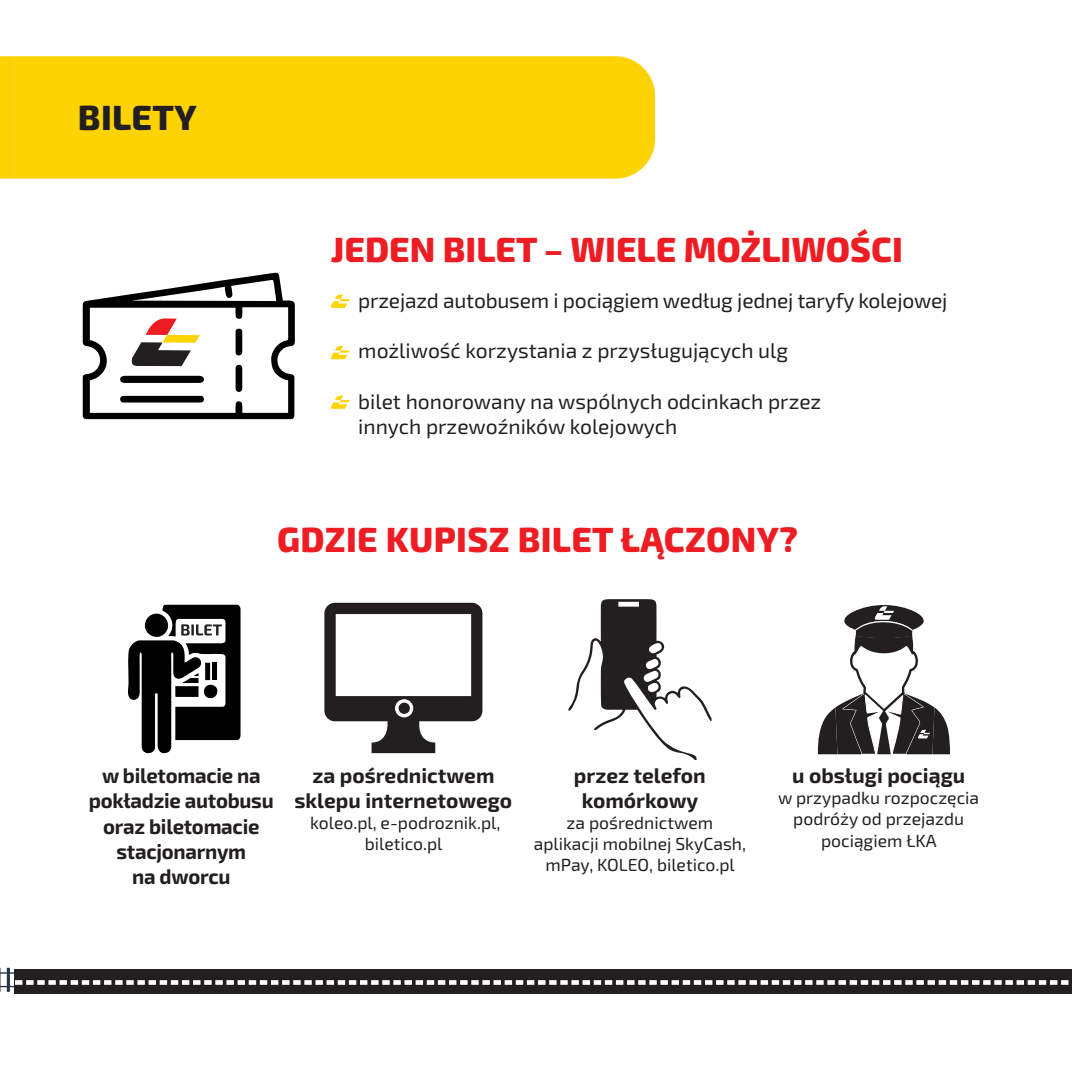
<style>
.page{position:relative;width:1072px;height:1072px;background:#fff}
.page>*{position:absolute;margin:0;border:0;box-sizing:border-box;transform-origin:0 0}
.Tytuł{font:800 35px "Exo 2";color:#ee1d23}
.Tytuł-2{font:800 35px "Exo 2";letter-spacing:.01em;color:#231f20}
.podstawowy_-_justowa{font:21px/25.2px "Exo 2";color:#231f20}
.podstawowy_-_justowa-2{font:700 21px/25.2px "Exo 2";letter-spacing:-.01em;color:#231f20;text-align:center}
.podstawowy_-_justowa-3{font:17.5px/21px "Exo 2";color:#231f20;text-align:center}
</style>
<div class="page">
<div style="left:15px;top:56px;width:640px;height:123px;background:#fed304"></div>
<svg style="left:0;top:56px;width:15px;height:123px"></svg>
<svg style="left:817px;top:605px;width:133px;height:150px"></svg>
<svg style="left:128px;top:604px;width:112px;height:149px"></svg>
<svg style="left:568px;top:599px;width:143px;height:161px"></svg>
<svg style="left:330px;top:294px;width:20px;height:14px"></svg>
<svg style="left:330px;top:346px;width:20px;height:13px"></svg>
<svg style="left:330px;top:395px;width:20px;height:14px"></svg>
<svg style="left:324px;top:603px;width:158px;height:150px"></svg>
<svg style="left:83px;top:272px;width:212px;height:147px"></svg>
<div style="left:15px;top:969px;width:1056px;height:25px;background:#231f20"></div>
<svg style="left:0;top:967px;width:1069px;height:24px"></svg>
<p class="Tytuł-2" style="left:78px;top:96px;width:120px">BILETY</p>
<p class="Tytuł" style="left:331px;top:229px;width:573px">JEDEN BILET – WIELE MOŻLIWOŚCI</p>
<p class="podstawowy_-_justowa" style="left:358px;top:288px;width:590px">przejazd autobusem i pociągiem według jednej taryfy kolejowej</p>
<p class="podstawowy_-_justowa" style="left:358px;top:339px;width:431px">możliwość korzystania z przysługujących ulg</p>
<p class="podstawowy_-_justowa" style="left:358px;top:389px;width:464px">bilet honorowany na wspólnych odcinkach przez innych przewoźników kolejowych</p>
<p class="Tytuł" style="left:277px;top:518px;width:522px">GDZIE KUPISZ BILET ŁĄCZONY?</p>
<p class="podstawowy_-_justowa-2" style="left:294px;top:763px;width:219px">za pośrednictwem sklepu internetowego</p>
<p class="podstawowy_-_justowa-3" style="left:310px;top:813px;width:192px">koleo.pl, e-podroznik.pl, biletico.pl</p>
<p class="podstawowy_-_justowa-2" style="left:89px;top:763px;width:186px">w biletomacie na pokładzie autobusu oraz biletomacie stacjonarnym<br>na dworcu</p>
<p class="podstawowy_-_justowa-2" style="left:574px;top:763px;width:133px">przez telefon komórkowy</p>
<p class="podstawowy_-_justowa-3" style="left:533px;top:813px;width:214px">za pośrednictwem aplikacji mobilnej SkyCash, mPay, KOLEO, biletico.pl</p>
<p class="podstawowy_-_justowa-2" style="left:792px;top:764px;width:175px">u obsługi pociągu</p>
<p class="podstawowy_-_justowa-3" style="left:778px;top:788px;width:202px">w przypadku rozpoczęcia podróży od przejazdu pociągiem ŁKA</p>
</div>
